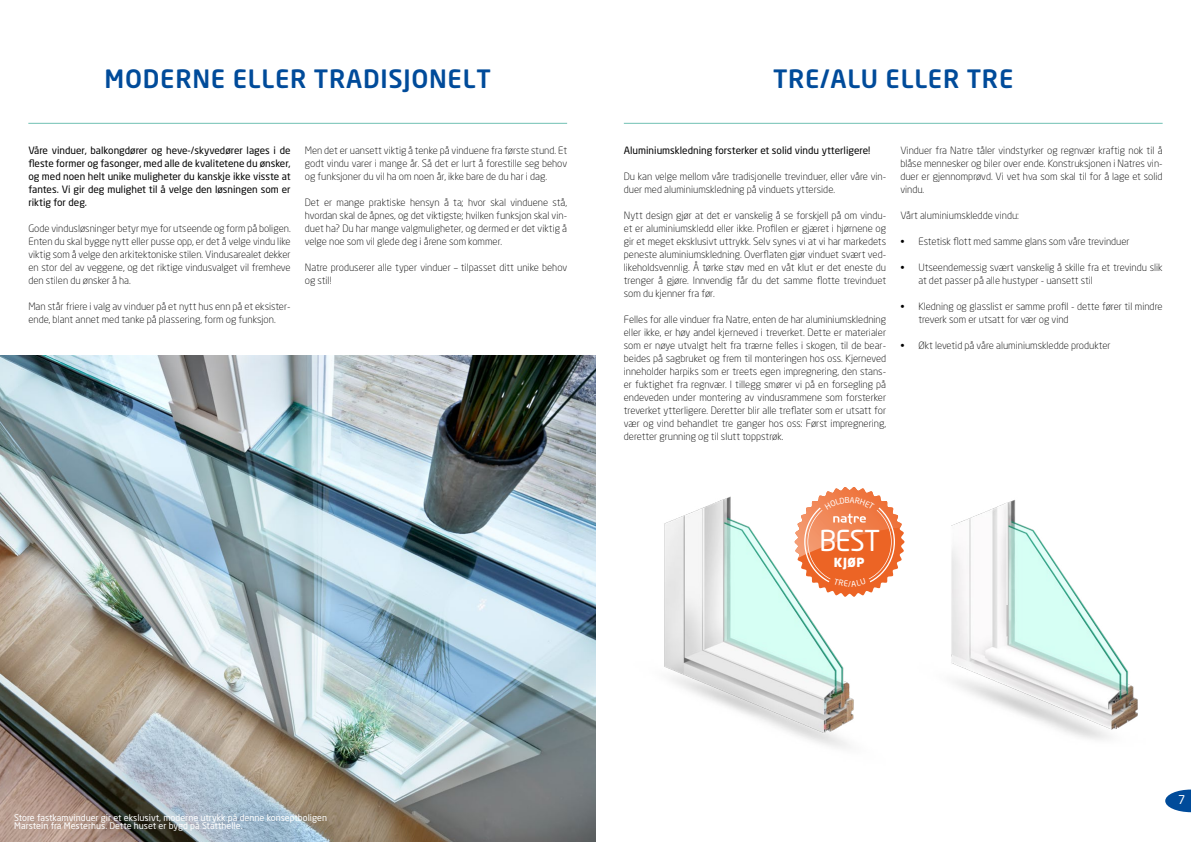
<style>
.page{position:relative;width:1191px;height:842px;background:#fff}
.page>*{position:absolute;margin:0;border:0;box-sizing:border-box;transform-origin:0 0}
.t1{font:28.5px "Neo Sans";color:#fff;scale:.96 1}
.t2{font:500 25px "Neo Sans";letter-spacing:.03em;color:#004b9a}
.t3{font:900 12.4px "Neo Sans";color:#fff;scale:.96 1}
.t4{font:12px "Neo Sans Std";color:#fff}
.t5{font:300 10px/13px "Neo Sans Std";color:#000;text-align:justify}
.t6{font:10px/13px "Neo Sans Std";color:#000;text-align:justify}
.t7{font:9px/8px "Neo Sans Std";color:#fff}
</style>
<div class="page">
<svg style="left:1165px;top:789px;width:26px;height:23px"></svg>
<img style="left:0;top:356px;width:595px;height:486px">
<hr style="left:28px;top:123px;width:539px;height:1px;background:#70c0b3">
<img style="left:664px;top:496px;width:190px;height:252px">
<img style="left:951px;top:500px;width:187px;height:240px">
<hr style="left:624px;top:123px;width:538px;height:1px;background:#70c0b3">
<svg style="left:794px;top:487px;width:110px;height:110px"></svg>
<h2 class="t2" style="left:105px;top:63px;width:388px">MODERNE ELLER TRADISJONELT</h2>
<p class="t6" style="left:28px;top:143px;width:264px">Våre vinduer, balkongdører og heve-/skyvedører lages i de fleste former og fasonger, med alle de kvalitetene du ønsker, og med noen helt unike muligheter du kanskje ikke visste at fantes. Vi gir deg mulighet til å velge den løsningen som er riktig for deg.</p>
<p class="t5" style="left:28px;top:221px;width:264px">Gode vindusløsninger betyr mye for utseende og form på boligen.<br>Enten du skal bygge nytt eller pusse opp, er det å velge vindu like viktig som å velge den arkitektoniske stilen. Vindusarealet dekker en stor del av veggene, og det riktige vindusvalget vil fremheve den stilen du ønsker å ha.</p>
<p class="t5" style="left:28px;top:299px;width:264px">Man står friere i valg av vinduer på et nytt hus enn på et eksister&shy;ende, blant annet med tanke på plassering, form og funksjon.</p>
<p class="t5" style="left:305px;top:143px;width:264px">Men det er uansett viktig å tenke på vinduene fra første stund. Et godt vindu varer i mange år. Så det er lurt å forestille seg behov og funksjoner du vil ha om noen år, ikke bare de du har i dag.</p>
<p class="t5" style="left:305px;top:195px;width:264px">Det er mange praktiske hensyn å ta; hvor skal vinduene stå, hvordan skal de åpnes, og det viktigste; hvilken funksjon skal vin&shy;duet ha? Du har mange valgmuligheter, og dermed er det viktig å velge noe som vil glede deg i årene som kommer.</p>
<p class="t5" style="left:305px;top:260px;width:264px">Natre produserer alle typer vinduer – tilpasset ditt unike behov og stil!</p>
<h2 class="t2" style="left:773px;top:63px;width:242px">TRE/ALU ELLER TRE</h2>
<p class="t6" style="left:624px;top:143px;width:248px">Aluminiumskledning forsterker et solid vindu ytterligere!</p>
<p class="t5" style="left:624px;top:169px;width:264px">Du kan velge mellom våre tradisjonelle trevinduer, eller våre vin&shy;duer med aluminiumskledning på vinduets ytterside.</p>
<p class="t5" style="left:624px;top:208px;width:264px">Nytt design gjør at det er vanskelig å se forskjell på om vindu&shy;et er aluminiumskledd eller ikke. Profilen er gjæret i hjørnene og gir et meget eksklusivt uttrykk. Selv synes vi at vi har markedets peneste aluminiumskledning. Overflaten gjør vinduet svært ved&shy;likeholdsvennlig. Å tørke støv med en våt klut er det eneste du trenger å gjøre. Innvendig får du det samme flotte trevinduet som du kjenner fra før.</p>
<p class="t5" style="left:624px;top:312px;width:264px">Felles for alle vinduer fra Natre, enten de har aluminiumskledning eller ikke, er høy andel kjerneved i treverket. Dette er materialer som er nøye utvalgt helt fra trærne felles i skogen, til de bear&shy;beides på sagbruket og frem til monteringen hos oss. Kjerneved inneholder harpiks som er treets egen impregnering, den stans&shy;er fuktighet fra regnvær. I tillegg smører vi på en forsegling på endeveden under montering av vindusrammene som forsterker treverket ytterligere. Deretter blir alle treflater som er utsatt for vær og vind behandlet tre ganger hos oss: Først impregnering, deretter grunning og til slutt toppstrøk.</p>
<p class="t5" style="left:900px;top:143px;width:264px">Vinduer fra Natre tåler vindstyrker og regnvær kraftig nok til å blåse mennesker og biler over ende. Konstruksjonen i Natres vin&shy;duer er gjennomprøvd. Vi vet hva som skal til for å lage et solid vindu.</p>
<p class="t5" style="left:900px;top:208px;width:120px">Vårt aluminiumskledde vindu:</p>
<p class="t5" style="left:900px;top:234px;width:231px">• Estetisk flott med samme glans som våre trevinduer</p>
<p class="t5" style="left:918px;top:260px;width:246px;text-indent:-18px">• Utseendemessig svært vanskelig å skille fra et trevindu slik at det passer på alle hustyper - uansett stil</p>
<p class="t5" style="left:918px;top:299px;width:246px;text-indent:-18px">• Kledning og glasslist er samme profil - dette fører til mindre treverk som er utsatt for vær og vind</p>
<p class="t5" style="left:900px;top:338px;width:212px">• Økt levetid på våre aluminiumskledde produkter</p>
<h1 class="t1" style="left:819px;top:523px;width:65px">BEST</h1>
<p class="t3" style="left:834px;top:554px;width:34px">KJØP</p>
<p class="t7" style="left:14px;top:814px;width:314px">Store fastkamvinduer gir et ekslusivt, moderne utrykk på denne konseptboligen<br>Marstein fra Mesterhus. Dette huset er bygd på Statthelle.</p>
<p class="t4" style="left:1178px;top:793px;width:9px">7</p>
</div>
